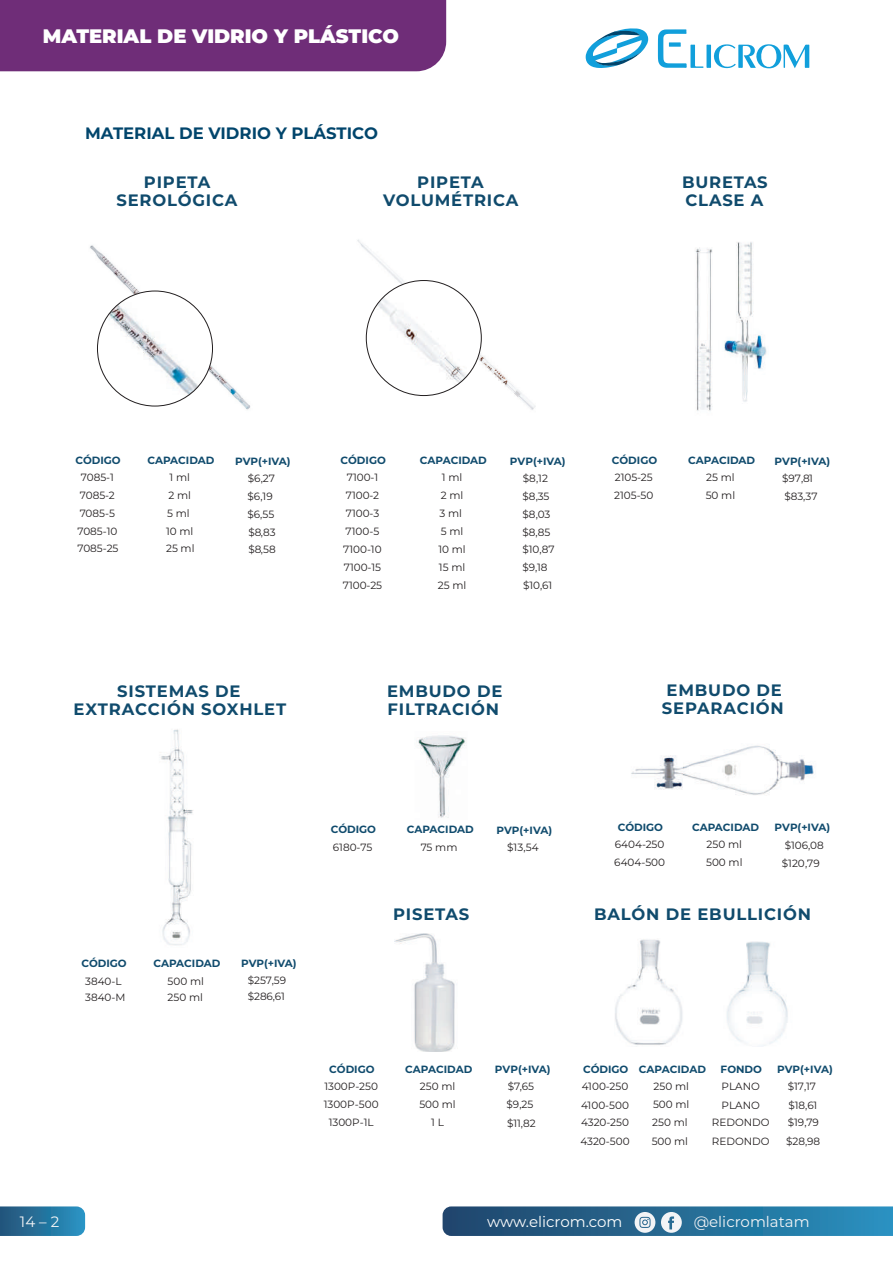
<style>
.page{position:relative;width:893px;height:1263px;background:#fff}
.page>*{position:absolute;margin:0;border:0;box-sizing:border-box;transform-origin:0 0}
.t1{font:900 19.5px "Montserrat";color:#fff}
.t2{font:700 16.5px/18px "Montserrat";letter-spacing:.05em;color:#104b6d;text-align:center}
.t3{font:700 16.5px "Montserrat";color:#01456c}
.t4{font:15px "Montserrat";color:#f3f4f6}
.t5{font:15px "Montserrat";color:#fff}
.t6{font:10.5px/18px "Montserrat";color:#231f20}
.t7{font:700 10.5px "Montserrat";color:#104b6d}
</style>
<div class="page">
<svg style="left:0;top:1206px;width:85px;height:30px;background:#2c77a0"></svg>
<svg style="left:443px;top:1206px;width:450px;height:30px;background:#31739a"></svg>
<div style="left:0;top:0;width:446px;height:71px;background:#6f2d78"></div>
<svg style="left:586px;top:28px;width:62px;height:40px"></svg>
<svg style="left:658px;top:29px;width:151px;height:39px"></svg>
<img style="left:90px;top:245px;width:161px;height:165px">
<img style="left:357px;top:239px;width:179px;height:171px">
<img style="left:366px;top:280px;width:115px;height:116px;border-radius:58px">
<img style="left:97px;top:291px;width:115px;height:115px;border-radius:58px">
<img style="left:394px;top:933px;width:61px;height:118px">
<img style="left:631px;top:745px;width:183px;height:50px">
<img style="left:416px;top:735px;width:50px;height:83px">
<img style="left:615px;top:939px;width:56px;height:106px">
<img style="left:671px;top:941px;width:117px;height:105px">
<img style="left:160px;top:729px;width:33px;height:217px">
<img style="left:695px;top:242px;width:72px;height:169px">
<h1 class="t1" style="left:43px;top:21px;width:358px">MATERIAL DE VIDRIO Y PLÁSTICO</h1>
<h2 class="t3" style="left:85px;top:121px;width:294px">MATERIAL DE VIDRIO Y PLÁSTICO</h2>
<h2 class="t2" style="left:116px;top:172px;width:123px">PIPETA<br>SEROLÓGICA</h2>
<h2 class="t2" style="left:682px;top:172px;width:87px;text-align:left">BURETAS<br>CLASE A</h2>
<h2 class="t2" style="left:383px;top:172px;width:137px">PIPETA<br>VOLUMÉTRICA</h2>
<p class="t7" style="left:75px;top:453px;width:47px">CÓDIGO</p>
<p class="t6" style="left:77px;top:468px;width:41px;text-align:center">7085-1<br>7085-2<br>7085-5<br>7085-10</p>
<p class="t7" style="left:147px;top:453px;width:69px">CAPACIDAD</p>
<p class="t6" style="left:166px;top:468px;width:29px;text-align:center">1 ml<br>2 ml<br>5 ml<br>10 ml</p>
<p class="t7" style="left:235px;top:454px;width:57px">PVP(+IVA)</p>
<p class="t6" style="left:248px;top:469px;width:29px">$6,27</p>
<p class="t6" style="left:247px;top:487px;width:30px">$6,19 $6,55 $8,83</p>
<p class="t6" style="left:77px;top:539px;width:43px">7085-25</p>
<p class="t6" style="left:166px;top:539px;width:30px">25 ml</p>
<p class="t6" style="left:248px;top:540px;width:29px">$8,58</p>
<p class="t7" style="left:340px;top:453px;width:47px">CÓDIGO</p>
<p class="t6" style="left:343px;top:468px;width:41px;text-align:center">7100-1<br>7100-2<br>7100-3<br>7100-5<br>7100-10<br>7100-15<br>7100-25</p>
<p class="t7" style="left:420px;top:453px;width:68px">CAPACIDAD</p>
<p class="t6" style="left:438px;top:468px;width:30px;text-align:center">1 ml<br>2 ml<br>3 ml<br>5 ml<br>10 ml<br>15 ml<br>25 ml</p>
<p class="t7" style="left:510px;top:454px;width:57px">PVP(+IVA)</p>
<p class="t6" style="left:523px;top:469px;width:27px">$8,12</p>
<p class="t6" style="left:522px;top:487px;width:28px">$8,35</p>
<p class="t6" style="left:522px;top:505px;width:34px">$8,03 $8,85 $10,87 $9,18 $10,61</p>
<p class="t7" style="left:612px;top:453px;width:47px">CÓDIGO</p>
<p class="t6" style="left:614px;top:468px;width:41px">2105-25<br>2105-50</p>
<p class="t7" style="left:688px;top:453px;width:69px">CAPACIDAD</p>
<p class="t6" style="left:706px;top:468px;width:31px">25 ml<br>50 ml</p>
<p class="t7" style="left:774px;top:454px;width:57px">PVP(+IVA)</p>
<p class="t6" style="left:782px;top:469px;width:37px">$97,81 $83,37</p>
<h2 class="t2" style="left:73px;top:681px;width:214px">SISTEMAS DE<br>EXTRACCIÓN SOXHLET</h2>
<h2 class="t2" style="left:387px;top:681px;width:117px;text-align:left">EMBUDO DE<br>FILTRACIÓN</h2>
<h2 class="t2" style="left:662px;top:680px;width:123px;text-align:left">EMBUDO DE<br>SEPARACIÓN</h2>
<p class="t7" style="left:81px;top:955px;width:47px">CÓDIGO</p>
<p class="t6" style="left:85px;top:971px;width:38px">3840-L</p>
<p class="t7" style="left:153px;top:955px;width:68px">CAPACIDAD</p>
<p class="t6" style="left:168px;top:971px;width:38px">500 ml</p>
<p class="t7" style="left:241px;top:955px;width:57px">PVP(+IVA)</p>
<p class="t6" style="left:248px;top:970px;width:40px">$257,59</p>
<p class="t6" style="left:85px;top:988px;width:42px">3840-M</p>
<p class="t6" style="left:168px;top:988px;width:37px">250 ml</p>
<p class="t6" style="left:248px;top:987px;width:39px">$286,61</p>
<p class="t7" style="left:331px;top:822px;width:47px">CÓDIGO</p>
<p class="t6" style="left:333px;top:838px;width:41px">6180-75</p>
<p class="t7" style="left:407px;top:822px;width:69px">CAPACIDAD</p>
<p class="t6" style="left:421px;top:838px;width:38px">75 mm</p>
<h2 class="t2" style="left:393px;top:905px;width:78px">PISETAS</h2>
<p class="t7" style="left:496px;top:823px;width:57px">PVP(+IVA)</p>
<p class="t6" style="left:507px;top:838px;width:33px">$13,54</p>
<p class="t7" style="left:329px;top:1062px;width:47px">CÓDIGO</p>
<p class="t6" style="left:324px;top:1077px;width:56px;text-align:center">1300P-250<br>1300P-500<br>1300P-1L</p>
<p class="t7" style="left:405px;top:1062px;width:68px">CAPACIDAD</p>
<p class="t6" style="left:419px;top:1077px;width:38px;text-align:center">250 ml<br>500 ml<br>1 L</p>
<p class="t7" style="left:495px;top:1062px;width:57px">PVP(+IVA)</p>
<p class="t6" style="left:507px;top:1077px;width:31px">$7,65 $9,25 $11,82</p>
<p class="t7" style="left:618px;top:820px;width:47px">CÓDIGO</p>
<p class="t6" style="left:614px;top:835px;width:52px">6404-250<br>6404-500</p>
<p class="t7" style="left:692px;top:820px;width:69px">CAPACIDAD</p>
<p class="t6" style="left:706px;top:835px;width:38px">250 ml<br>500 ml</p>
<p class="t7" style="left:774px;top:820px;width:57px">PVP(+IVA)</p>
<p class="t6" style="left:782px;top:835px;width:43px">$106,08 $120,79</p>
<h2 class="t2" style="left:594px;top:905px;width:218px">BALÓN DE EBULLICIÓN</h2>
<p class="t7" style="left:583px;top:1062px;width:47px">CÓDIGO</p>
<p class="t6" style="left:582px;top:1077px;width:48px">4100-250</p>
<p class="t6" style="left:581px;top:1113px;width:49px">4320-250</p>
<p class="t6" style="left:581px;top:1096px;width:49px">4100-500</p>
<p class="t6" style="left:580px;top:1132px;width:51px">4320-500</p>
<p class="t7" style="left:777px;top:1062px;width:57px">PVP(+IVA)</p>
<p class="t6" style="left:788px;top:1077px;width:30px">$17,17</p>
<p class="t6" style="left:788px;top:1113px;width:33px">$19,79</p>
<p class="t7" style="left:721px;top:1062px;width:43px">FONDO</p>
<p class="t6" style="left:722px;top:1077px;width:40px">PLANO</p>
<p class="t6" style="left:712px;top:1113px;width:59px">REDONDO</p>
<p class="t7" style="left:639px;top:1062px;width:69px">CAPACIDAD</p>
<p class="t6" style="left:652px;top:1077px;width:39px;text-align:justify">250 ml 500 ml 250 ml</p>
<p class="t6" style="left:788px;top:1096px;width:30px">$18,61</p>
<p class="t6" style="left:722px;top:1096px;width:40px">PLANO</p>
<p class="t6" style="left:712px;top:1132px;width:59px">REDONDO</p>
<p class="t6" style="left:652px;top:1132px;width:38px">500 ml</p>
<p class="t6" style="left:786px;top:1132px;width:36px">$28,98</p>
<h3 class="t4" style="left:20px;top:1212px;width:41px">14 – 2</h3>
<h3 class="t5" style="left:487px;top:1211px;width:137px">www.elicrom.com</h3>
<h3 class="t4" style="left:694px;top:1212px;width:117px">@elicromlatam</h3>
</div>
